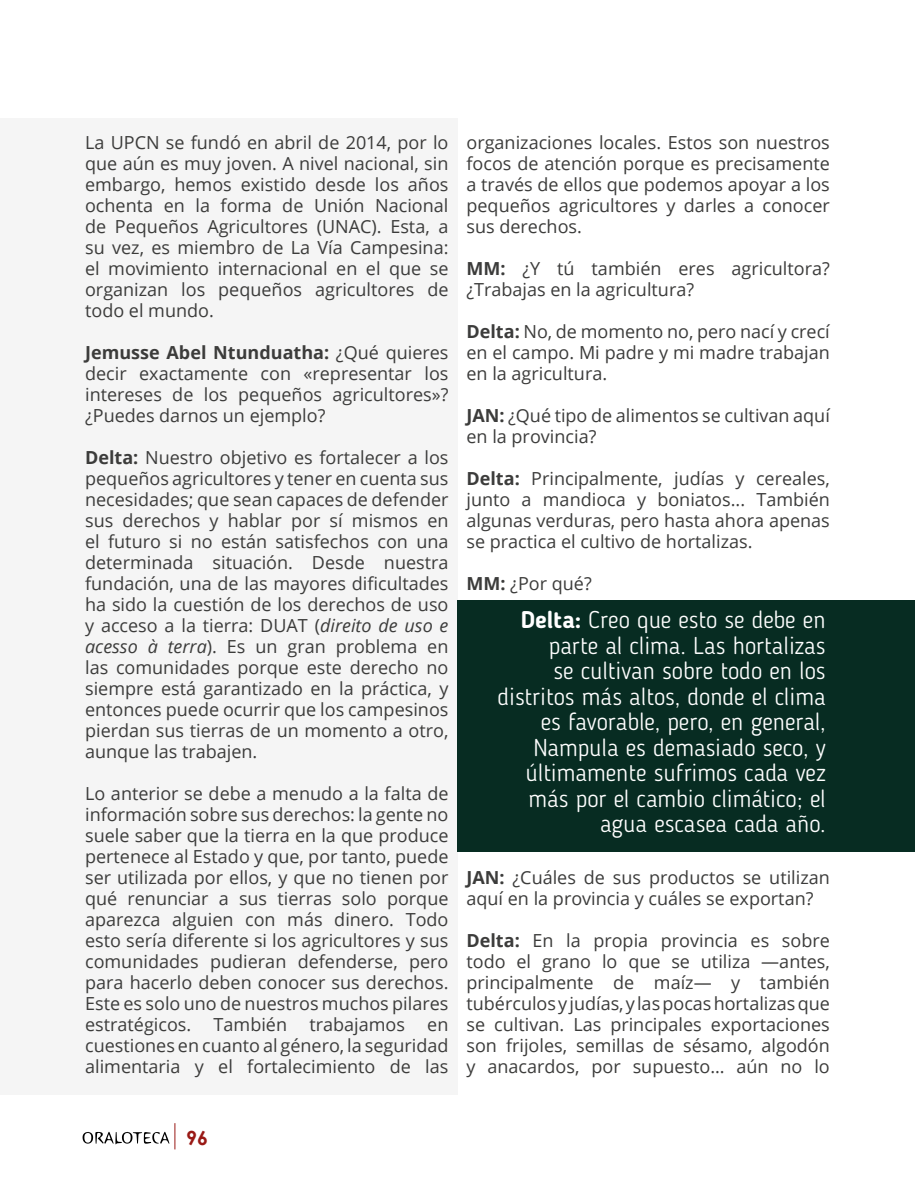
<style>
.page{position:relative;width:915px;height:1191px;background:#fff}
.page>*{position:absolute;margin:0;border:0;box-sizing:border-box;transform-origin:0 0}
.t1{font:300 24px/25.5px "Blogger Sans";color:#fff;text-align:right}
.t2{font:700 19.5px "Century Gothic";color:#991915}
.t3{font:18px/21px "Open Sans";color:#3c3c3b;text-align:justify}
.s1{font-weight:700}
.s2{font-style:italic}
</style>
<div class="page">
<svg style="left:82px;top:1123px;width:93px;height:26px"></svg>
<div style="left:0;top:118px;width:457px;height:976px;background:#f5f5f5"></div>
<div style="left:457px;top:600px;width:457px;height:251px;background:#072c22"></div>
<p class="t3" style="left:85px;top:131px;width:365px">La UPCN se fundó en abril de 2014, por lo que aún es muy joven. A nivel nacional, sin embargo, hemos existido desde los años ochenta en la forma de Unión Nacional de Pequeños Agricultores (UNAC). Esta, a su vez, es miembro de La Vía Campesina: el movimiento internacional en el que se organizan los pequeños agricultores de todo el mundo.</p>
<p class="t3" style="left:85px;top:341px;width:365px"><span class="s1">Jemusse Abel Ntunduatha:</span> ¿Qué quieres decir exactamente con «representar los intereses de los pequeños agricultores»? ¿Puedes darnos un ejemplo?</p>
<p class="t3" style="left:85px;top:446px;width:365px"><span class="s1">Delta:</span> Nuestro objetivo es fortalecer a los pequeños agricultores y tener en cuenta sus necesidades; que sean capaces de defender sus derechos y hablar por sí mismos en el futuro si no están satisfechos con una determinada situación. Desde nuestra fundación, una de las mayores dificultades ha sido la cuestión de los derechos de uso y acceso a la tierra: DUAT (<span class="s2">direito de uso e acesso à terra</span>). Es un gran problema en las comunidades porque este derecho no siempre está garantizado en la práctica, y entonces puede ocurrir que los campesinos pierdan sus tierras de un momento a otro, aunque las trabajen.</p>
<p class="t3" style="left:85px;top:782px;width:365px">Lo anterior se debe a menudo a la falta de información sobre sus derechos: la gente no suele saber que la tierra en la que produce pertenece al Estado y que, por tanto, puede ser utilizada por ellos, y que no tienen por qué renunciar a sus tierras solo porque aparezca alguien con más dinero. Todo esto sería diferente si los agricultores y sus comunidades pudieran defenderse, pero para hacerlo deben conocer sus derechos.<br>Este es solo uno de nuestros muchos pilares estratégicos. También trabajamos en cuestiones en cuanto al género, la seguridad alimentaria y el fortalecimiento de las</p>
<p class="t3" style="left:466px;top:132px;width:365px">organizaciones locales. Estos son nuestros focos de atención porque es precisamente a través de ellos que podemos apoyar a los pequeños agricultores y darles a conocer sus derechos.</p>
<p class="t3" style="left:466px;top:258px;width:365px"><span class="s1">MM:</span> ¿Y tú también eres agricultora? ¿Trabajas en la agricultura?</p>
<p class="t3" style="left:466px;top:321px;width:365px"><span class="s1">Delta:</span> No, de momento no, pero nací y crecí en el campo. Mi padre y mi madre trabajan en la agricultura.</p>
<p class="t3" style="left:466px;top:405px;width:365px"><span class="s1">JAN:</span> ¿Qué tipo de alimentos se cultivan aquí en la provincia?</p>
<p class="t3" style="left:466px;top:468px;width:365px"><span class="s1">Delta:</span> Principalmente, judías y cereales, junto a mandioca y boniatos... También algunas verduras, pero hasta ahora apenas se practica el cultivo de hortalizas.</p>
<p class="t3" style="left:466px;top:573px;width:127px"><span class="s1">MM:</span> ¿Por qué?</p>
<p class="t1" style="left:497px;top:607px;width:329px"><span class="s1">Delta:</span> Creo que esto se debe en parte al clima. Las hortalizas<br>se cultivan sobre todo en los distritos más altos, donde el clima es favorable, pero, en general,<br>Nampula es demasiado seco, y últimamente sufrimos cada vez más por el cambio climático; el agua escasea cada año.</p>
<p class="t3" style="left:466px;top:866px;width:365px"><span class="s1">JAN:</span> ¿Cuáles de sus productos se utilizan aquí en la provincia y cuáles se exportan?</p>
<p class="t3" style="left:466px;top:929px;width:365px"><span class="s1">Delta:</span> En la propia provincia es sobre todo el grano lo que se utiliza ―antes, principalmente de maíz― y también tubérculos y judías, y las pocas hortalizas que se cultivan. Las principales exportaciones son frijoles, semillas de sésamo, algodón y anacardos, por supuesto… aún no lo</p>
<p class="t2" style="left:186px;top:1123px;width:23px">96</p>
</div>
